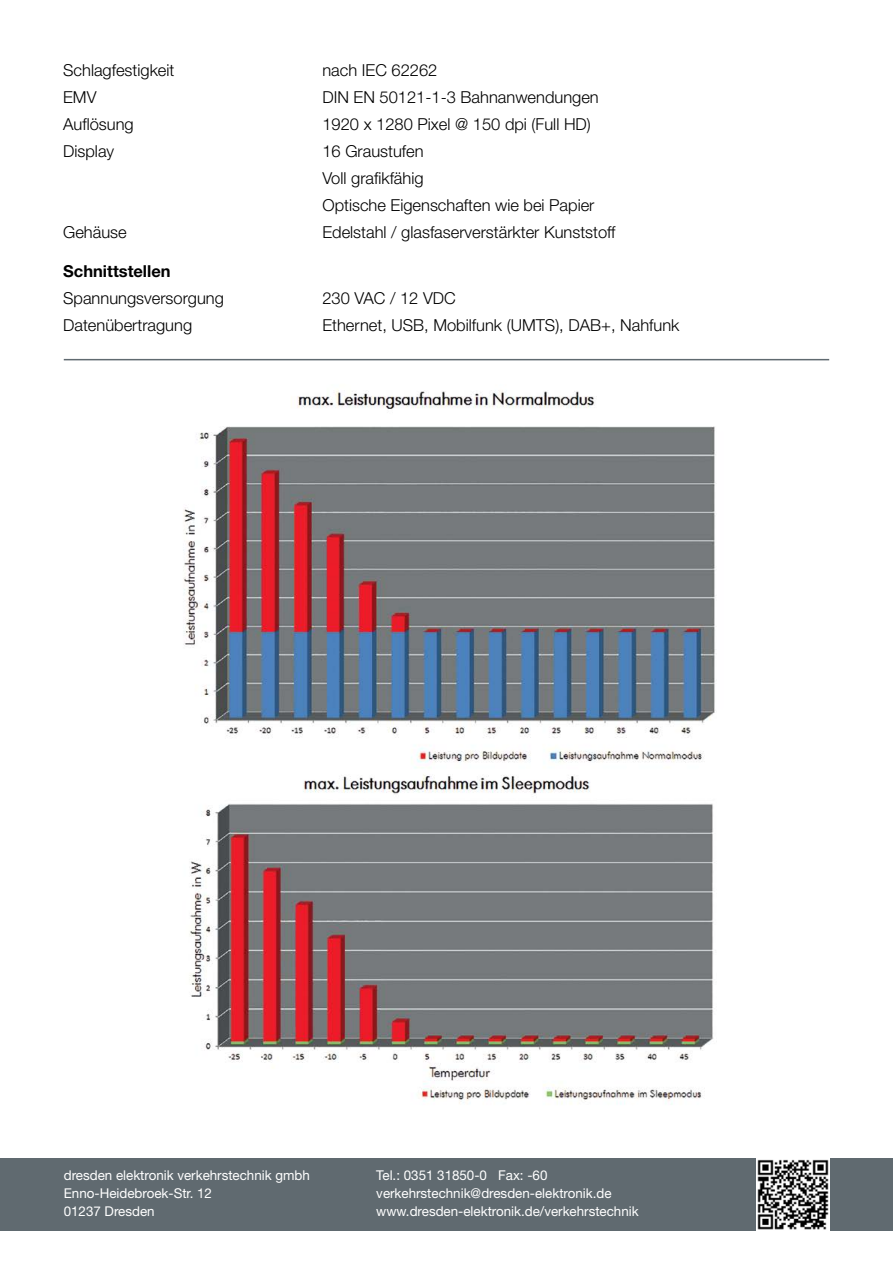
<style>
.page{position:relative;width:893px;height:1263px;background:#fff}
.page>*{position:absolute;margin:0;border:0;box-sizing:border-box;transform-origin:0 0}
.t1{font:300 16.5px/27px "Helvetica Neue LT Std";color:#000}
.t2{font:700 16.5px "Helvetica Neue LT Std";color:#000}
.t3{font:13.5px/18px "Helvetica Neue LT Std";color:#fff}
</style>
<div class="page">
<img style="left:75px;top:358px;width:743px;height:747px">
<div style="left:0;top:1158px;width:893px;height:72px;background:#606a70"></div>
<img style="left:757px;top:1158px;width:72px;height:72px">
<hr style="left:64px;top:359px;width:765px;height:1px;background:#606a70">
<p class="t1" style="left:63px;top:56px;width:113px">Schlagfestigkeit<br>EMV<br>Auflösung<br>Display</p>
<p class="t1" style="left:63px;top:218px;width:65px">Gehäuse</p>
<p class="t1" style="left:322px;top:56px;width:295px">nach IEC 62262<br>DIN EN 50121-1-3 Bahnanwendungen<br>1920 x 1280 Pixel @ 150 dpi (Full HD)<br>16 Graustufen<br>Voll grafikfähig<br>Optische Eigenschaften wie bei Papier<br>Edelstahl / glasfaserverstärkter Kunststoff</p>
<p class="t2" style="left:63px;top:261px;width:109px">Schnittstellen</p>
<p class="t1" style="left:63px;top:284px;width:162px">Spannungsversorgung<br>Datenübertragung</p>
<p class="t1" style="left:322px;top:284px;width:359px">230 VAC / 12 VDC<br>Ethernet, USB, Mobilfunk (UMTS), DAB+, Nahfunk</p>
<p class="t3" style="left:64px;top:1166px;width:248px">dresden elektronik verkehrstechnik gmbh<br>Enno-Heidebroek-Str. 12<br>01237 Dresden</p>
<p class="t3" style="left:376px;top:1166px;width:264px">Tel.: 0351 31850-0 Fax: -60 verkehrstechnik@dresden-elektronik.de www.dresden-elektronik.de/verkehrstechnik</p>
</div>
